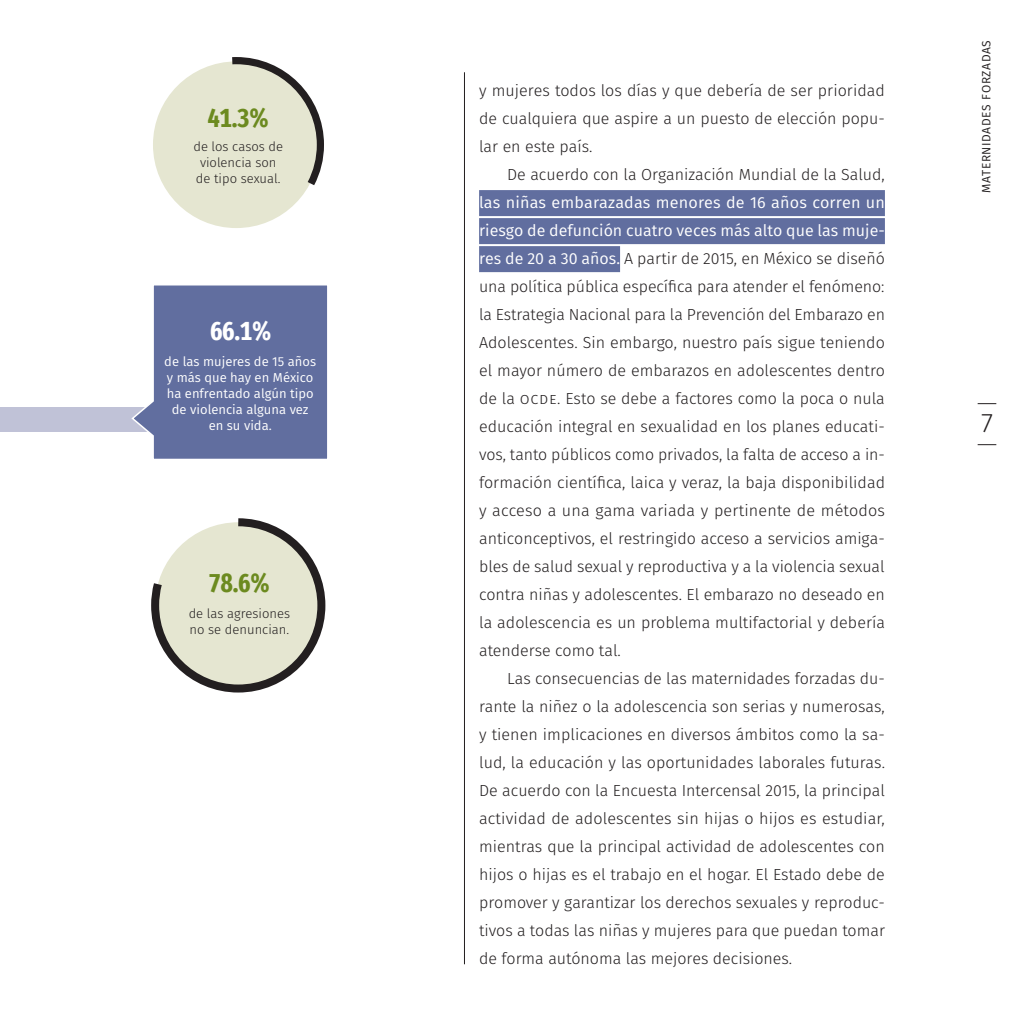
<style>
.page{position:relative;width:1021px;height:1021px;background:#fff}
.page>*{position:absolute;margin:0;border:0;box-sizing:border-box;transform-origin:0 0}
.t1{font:700 extra-condensed 26px "Fira Sans";color:#6c8a1f}
.t2{font:700 extra-condensed 26px "Fira Sans";color:#fff}
.t3{font:300 26px "Fira Sans";color:#231f20}
.t4{font:300 16px/28px "Fira Sans";color:#231f20;text-align:justify}
.t5{font:13px/16px "Fira Sans";color:#fff;text-align:center}
.t6{font:300 13px/16px "Fira Sans";color:#231f20;text-align:center}
.t7{font:12px "Fira Sans";letter-spacing:.055em;color:#231f20}
.s1{font-weight:400;color:#fff}
</style>
<div class="page">
<svg style="left:977px;top:403px;width:19px;height:1px"></svg>
<svg style="left:977px;top:444px;width:19px;height:1px"></svg>
<div style="left:153px;top:61px;width:166px;height:167px;background:#e5e6d1;border-radius:50%"></div>
<svg style="left:227px;top:57px;width:97px;height:136px"></svg>
<div style="left:0;top:407px;width:154px;height:24px;background:#c0c2d7"></div>
<svg style="left:130px;top:285px;width:198px;height:174px;background:#727ea9"></svg>
<svg style="left:151px;top:518px;width:175px;height:175px"></svg>
<hr style="left:464px;top:72px;width:1px;height:892px;background:#231f20">
<div style="left:479px;top:190px;width:405px;height:26px;background:#616e9f"></div>
<div style="left:479px;top:218px;width:405px;height:26px;background:#616e9f"></div>
<div style="left:479px;top:246px;width:141px;height:26px;background:#616e9f"></div>
<h1 class="t1" style="left:208px;top:102px;width:62px">41.3%</h1>
<p class="t6" style="left:193px;top:139px;width:91px">de los casos de violencia son de tipo sexual.</p>
<h1 class="t2" style="left:210px;top:315px;width:62px">66.1%</h1>
<p class="t5" style="left:164px;top:353px;width:153px">de las mujeres de 15 años y más que hay en México ha enfrentado algún tipo de violencia alguna vez en su vida.</p>
<h1 class="t1" style="left:209px;top:568px;width:62px">78.6%</h1>
<p class="t6" style="left:189px;top:605px;width:103px;text-align:left">de las agresiones no se denuncian.</p>
<p class="t4" style="left:479px;top:76px;width:407px">y mujeres todos los días y que debería de ser prioridad de cualquiera que aspire a un puesto de elección popu&shy;lar en este país.</p>
<p class="t4" style="left:507px;top:160px;width:379px">De acuerdo con la Organización Mundial de la Salud,</p>
<p class="t4" style="left:479px;top:188px;width:407px"><span class="s1">las niñas embarazadas menores de 16 años corren un riesgo de defunción cuatro veces más alto que las muje&shy;res de 20 a 30 años.</span> A partir de 2015, en México se diseñó una política pública específica para atender el fenómeno: la Estrategia Nacional para la Prevención del Embarazo en Adolescentes. Sin embargo, nuestro país sigue teniendo el mayor número de embarazos en adolescentes dentro de la ocde. Esto se debe a factores como la poca o nula educación integral en sexualidad en los planes educati&shy;vos, tanto públicos como privados, la falta de acceso a in&shy;formación científica, laica y veraz, la baja disponibilidad y acceso a una gama variada y pertinente de métodos anticonceptivos, el restringido acceso a servicios amiga&shy;bles de salud sexual y reproductiva y a la violencia sexual contra niñas y adolescentes. El embarazo no deseado en la adolescencia es un problema multifactorial y debería atenderse como tal.</p>
<p class="t4" style="left:479px;top:664px;width:407px;text-indent:28px">Las consecuencias de las maternidades forzadas du&shy;rante la niñez o la adolescencia son serias y numerosas, y tienen implicaciones en diversos ámbitos como la sa&shy;lud, la educación y las oportunidades laborales futuras.<br>De acuerdo con la Encuesta Intercensal 2015, la principal actividad de adolescentes sin hijas o hijos es estudiar, mientras que la principal actividad de adolescentes con hijos o hijas es el trabajo en el hogar. El Estado debe de promover y garantizar los derechos sexuales y reproduc&shy;tivos a todas las niñas y mujeres para que puedan tomar de forma autónoma las mejores decisiones.</p>
<p class="t7" style="left:977px;top:193px;width:155px;rotate:-90deg">MATERNIDADES FORZADAS</p>
<h1 class="t3" style="left:979px;top:404px;width:18px">7</h1>
</div>
